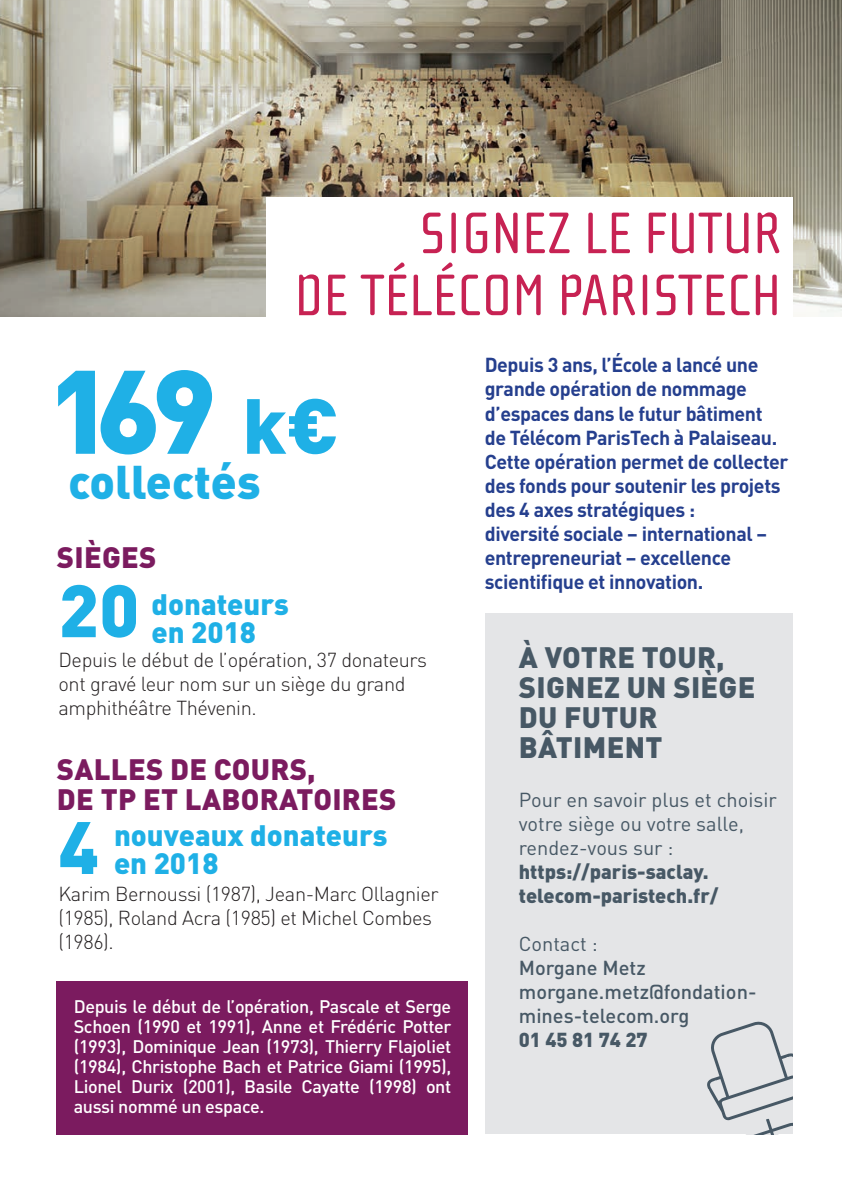
<style>
.page{position:relative;width:842px;height:1191px;background:#fff}
.page>*{position:absolute;margin:0;border:0;box-sizing:border-box;transform-origin:0 0}
.t1{font:900 116.6px "DINOT";color:#1fb0e6}
.t2{font:900 73px "DINOT";color:#1fb0e6}
.t3{font:60px/62px "Cholla Sans";color:#c72253;text-align:right}
.t4{font:900 46.6px "DINOT";color:#1fb0e6}
.t5{font:900 29.2px/30px "DINOT";letter-spacing:.01em;color:#475865}
.t6{font:900 29.2px/30px "DINOT";letter-spacing:.01em;color:#7b1b5f}
.t7{font:900 29.2px/28px "DINOT";color:#1fb0e6}
.t8{font:700 20px/24px "DINOT";letter-spacing:-.02em;color:#253f8e}
.t9{font:300 20px/24px "DINOT";letter-spacing:-.02em;color:#231f20}
.t10{font:20px/24px "DINOT";color:#475865}
.t11{font:500 20px/24px "DINOT";color:#475865}
.t12{font:900 20px "DINOT";color:#475865}
.t13{font:500 18px/20px "DINOT";letter-spacing:-.02em;color:#fff;text-align:justify}
.s1{font-size:76.8px}
.s2{font-weight:900}
</style>
<div class="page">
<img style="left:0;top:0;width:842px;height:317px">
<div style="left:266px;top:197px;width:527px;height:129px;background:#fff"></div>
<div style="left:57px;top:981px;width:411px;height:153px;background:#7b1b5f"></div>
<div style="left:485px;top:613px;width:308px;height:521px;background:#e4e5e7"></div>
<svg style="left:707px;top:1021px;width:86px;height:113px"></svg>
<p class="t3" style="left:295px;top:203px;width:488px">SIGNEZ LE FUTUR<br>DE TÉLÉCOM PARISTECH</p>
<p class="t1" style="left:48px;top:332px;width:293px">169 <span class="s1">k€</span></p>
<p class="t4" style="left:68px;top:450px;width:194px">collectés</p>
<p class="t6" style="left:57px;top:541px;width:101px">SIÈGES</p>
<p class="t2" style="left:58px;top:561px;width:83px">20</p>
<p class="t7" style="left:152px;top:589px;width:139px">donateurs en 2018</p>
<p class="t9" style="left:58px;top:647px;width:370px">Depuis le début de l’opération, 37 donateurs ont gravé leur nom sur un siège du grand amphithéâtre Thévenin.</p>
<p class="t6" style="left:57px;top:753px;width:341px">SALLES DE COURS,<br>DE TP ET LABORATOIRES</p>
<p class="t2" style="left:58px;top:798px;width:42px">4</p>
<p class="t7" style="left:114px;top:820px;width:275px">nouveaux donateurs en 2018</p>
<p class="t9" style="left:58px;top:881px;width:382px">Karim Bernoussi (1987), Jean-Marc Ollagnier (1985), Roland Acra (1985) et Michel Combes (1986).</p>
<p class="t13" style="left:74px;top:996px;width:379px">Depuis le début de l’opération, Pascale et Serge Schoen (1990 et 1991), Anne et Frédéric Potter (1993), Dominique Jean (1973), Thierry Flajoliet (1984), Christophe Bach et Patrice Giami (1995), Lionel Durix (2001), Basile Cayatte (1998) ont aussi nommé un espace.</p>
<p class="t8" style="left:485px;top:352px;width:305px">Depuis 3 ans, l’École a lancé une grande opération de nommage d’espaces dans le futur bâtiment de Télécom ParisTech à Palaiseau.<br>Cette opération permet de collecter des fonds pour soutenir les projets des 4 axes stratégiques :<br>diversité sociale – international – entrepreneuriat – excellence scientifique et innovation.</p>
<p class="t5" style="left:519px;top:641px;width:238px">À VOTRE TOUR,<br>SIGNEZ UN SIÈGE<br>DU FUTUR<br>BÂTIMENT</p>
<p class="t10" style="left:519px;top:786px;width:259px">Pour en savoir plus et choisir votre siège ou votre salle, rendez-vous sur : <span class="s2">https://paris-saclay. telecom-paristech.fr/</span></p>
<p class="t10" style="left:519px;top:930px;width:80px">Contact :</p>
<p class="t11" style="left:519px;top:954px;width:128px">Morgane Metz</p>
<p class="t11" style="left:519px;top:978px;width:239px">morgane.metz@fondation&shy;mines-telecom.org</p>
<p class="t12" style="left:519px;top:1026px;width:130px">01 45 81 74 27</p>
</div>
